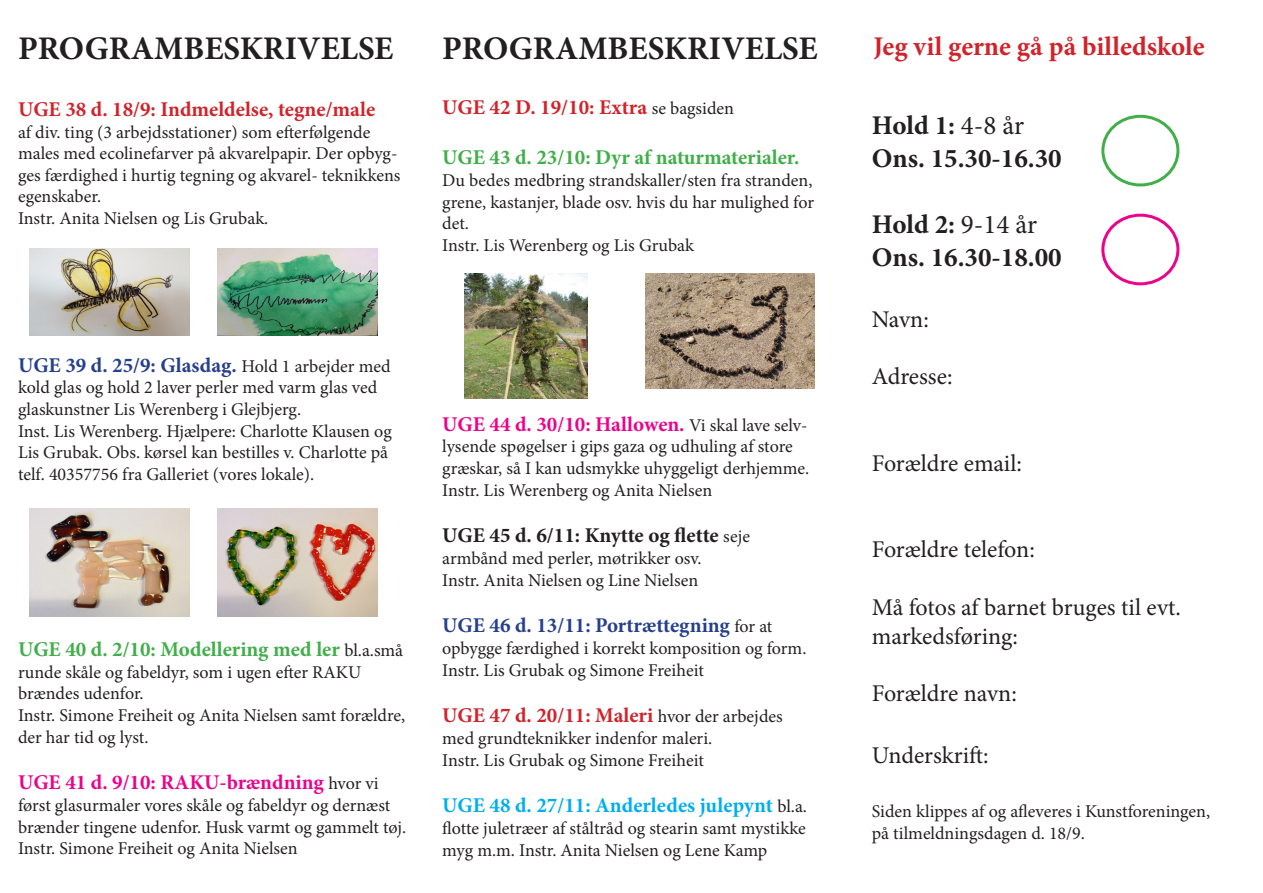
<style>
.page{position:relative;width:1263px;height:893px;background:#fff}
.page>*{position:absolute;margin:0;border:0;box-sizing:border-box;transform-origin:0 0}
.t1{font:700 33px "Minion Pro";color:#231f20}
.t2{font:700 27px "Minion Pro";color:#231f20}
.t3{font:700 27px "Minion Pro";color:#d1232a}
.t4{font:24px/28.8px "Minion Pro";letter-spacing:-.005em;color:#231f20}
.t5{font:700 21px "Minion Pro";color:#d1232a}
.t6{font:700 21px "Minion Pro";color:#40ae49}
.t7{font:700 21px "Minion Pro";color:#ed028c}
.t8{font:700 21px "Minion Pro";color:#253f8e}
.t9{font:700 21px "Minion Pro";color:#00aeef}
.t10{font:700 21px "Minion Pro";color:#231f20}
.t11{font:18px/21.6px "Minion Pro";color:#231f20}
.s1{font-weight:400;font-size:18px;color:#231f20}
.s2{font-weight:400;font-size:18px}
.s3{font-weight:400}
</style>
<div class="page">
<div style="left:1101px;top:115px;width:78px;height:71px;border:3px solid #40ae49;border-radius:50%"></div>
<div style="left:1101px;top:214px;width:78px;height:71px;border:3px solid #ed028c;border-radius:50%"></div>
<img style="left:30px;top:508px;width:159px;height:109px">
<img style="left:218px;top:508px;width:159px;height:109px">
<img style="left:30px;top:249px;width:159px;height:87px">
<img style="left:217px;top:249px;width:161px;height:87px">
<img style="left:465px;top:273px;width:123px;height:126px">
<img style="left:645px;top:273px;width:169px;height:115px">
<p class="t1" style="left:18px;top:26px;width:377px">PROGRAMBESKRIVELSE</p>
<p class="t1" style="left:442px;top:25px;width:377px">PROGRAMBESKRIVELSE</p>
<p class="t5" style="left:18px;top:95px;width:359px">UGE 38 d. 18/9: Indmeldelse, tegne/male</p>
<p class="t11" style="left:18px;top:121px;width:354px">af div. ting (3 arbejdsstationer) som efterfølgende</p>
<p class="t11" style="left:18px;top:143px;width:381px">males med ecolinefarver på akvarelpapir. Der opbyg-</p>
<p class="t11" style="left:18px;top:164px;width:384px">ges færdighed i hurtig tegning og akvarel- teknikkens</p>
<p class="t11" style="left:18px;top:186px;width:85px">egenskaber.</p>
<p class="t11" style="left:18px;top:208px;width:252px">Instr. Anita Nielsen og Lis Grubak.</p>
<p class="t5" style="left:442px;top:92px;width:293px">UGE 42 D. 19/10: Extra <span class="s1">se bagsiden</span></p>
<p class="t6" style="left:442px;top:143px;width:359px">UGE 43 d. 23/10: Dyr af naturmaterialer.</p>
<p class="t11" style="left:442px;top:169px;width:373px">Du bedes medbring strandskaller/sten fra stranden, grene, kastanjer, blade osv. hvis du har mulighed for</p>
<p class="t11" style="left:442px;top:213px;width:28px">det.</p>
<p class="t11" style="left:442px;top:234px;width:253px">Instr. Lis Werenberg og Lis Grubak</p>
<p class="t8" style="left:18px;top:350px;width:374px">UGE 39 d. 25/9: Glasdag. <span class="s1">Hold 1 arbejder med</span></p>
<p class="t11" style="left:18px;top:377px;width:361px">kold glas og hold 2 laver perler med varm glas ved glaskunstner Lis Werenberg i Glejbjerg.</p>
<p class="t11" style="left:18px;top:420px;width:375px">Inst. Lis Werenberg. Hjælpere: Charlotte Klausen og</p>
<p class="t11" style="left:18px;top:442px;width:372px">Lis Grubak. Obs. kørsel kan bestilles v. Charlotte på</p>
<p class="t11" style="left:18px;top:463px;width:298px">telf. 40357756 fra Galleriet (vores lokale).</p>
<p class="t6" style="left:18px;top:635px;width:387px">UGE 40 d. 2/10: Modellering med ler <span class="s1">bl.a.små</span></p>
<p class="t11" style="left:18px;top:661px;width:345px">runde skåle og fabeldyr, som i ugen efter RAKU</p>
<p class="t11" style="left:18px;top:683px;width:127px">brændes udenfor.</p>
<p class="t11" style="left:18px;top:704px;width:389px">Instr. Simone Freiheit og Anita Nielsen samt forældre, der har tid og lyst.</p>
<p class="t7" style="left:18px;top:768px;width:362px">UGE 41 d. 9/10: RAKU-brændning <span class="s1">hvor vi</span></p>
<p class="t11" style="left:18px;top:794px;width:390px">først glasurmaler vores skåle og fabeldyr og dernæst brænder tingene udenfor. Husk varmt og gammelt tøj.</p>
<p class="t11" style="left:18px;top:838px;width:281px">Instr. Simone Freiheit og Anita Nielsen</p>
<p class="t7" style="left:442px;top:409px;width:367px">UGE 44 d. 30/10: Hallowen. <span class="s1">Vi skal lave selv-</span></p>
<p class="t11" style="left:442px;top:436px;width:368px">lysende spøgelser i gips gaza og udhuling af store græskar, så I kan udsmykke uhyggeligt derhjemme.</p>
<p class="t11" style="left:442px;top:479px;width:272px">Instr. Lis Werenberg og Anita Nielsen</p>
<p class="t10" style="left:442px;top:521px;width:309px">UGE 45 d. 6/11: Knytte og flette <span class="s2">seje</span></p>
<p class="t11" style="left:442px;top:547px;width:261px">armbånd med perler, møtrikker osv.</p>
<p class="t11" style="left:442px;top:569px;width:257px">Instr. Anita Nielsen og Line Nielsen</p>
<p class="t8" style="left:442px;top:611px;width:332px">UGE 46 d. 13/11: Portrættegning <span class="s1">for at</span></p>
<p class="t11" style="left:442px;top:637px;width:366px">opbygge færdighed i korrekt komposition og form.</p>
<p class="t11" style="left:442px;top:659px;width:263px">Instr. Lis Grubak og Simone Freiheit</p>
<p class="t5" style="left:442px;top:701px;width:342px">UGE 47 d. 20/11: Maleri <span class="s1">hvor der arbejdes</span></p>
<p class="t11" style="left:442px;top:727px;width:271px">med grundteknikker indenfor maleri.</p>
<p class="t11" style="left:442px;top:749px;width:263px">Instr. Lis Grubak og Simone Freiheit</p>
<p class="t9" style="left:442px;top:791px;width:366px">UGE 48 d. 27/11: Anderledes julepynt <span class="s1">bl.a.</span></p>
<p class="t11" style="left:442px;top:817px;width:365px">flotte juletræer af ståltråd og stearin samt mystikke</p>
<p class="t11" style="left:442px;top:839px;width:327px">myg m.m. Instr. Anita Nielsen og Lene Kamp</p>
<p class="t3" style="left:873px;top:27px;width:333px">Jeg vil gerne gå på billedskole</p>
<p class="t2" style="left:872px;top:107px;width:154px">Hold 1: <span class="s3">4-8 år</span></p>
<p class="t2" style="left:872px;top:139px;width:191px">Ons. 15.30-16.30</p>
<p class="t2" style="left:872px;top:206px;width:167px">Hold 2: <span class="s3">9-14 år</span></p>
<p class="t2" style="left:872px;top:238px;width:191px">Ons. 16.30-18.00</p>
<p class="t4" style="left:872px;top:305px;width:59px">Navn:</p>
<p class="t4" style="left:872px;top:362px;width:82px">Adresse:</p>
<p class="t4" style="left:872px;top:449px;width:152px">Forældre email:</p>
<p class="t4" style="left:872px;top:535px;width:165px">Forældre telefon:</p>
<p class="t4" style="left:872px;top:593px;width:311px">Må fotos af barnet bruges til evt. markedsføring:</p>
<p class="t4" style="left:872px;top:679px;width:147px">Forældre navn:</p>
<p class="t4" style="left:872px;top:741px;width:118px">Underskrift:</p>
<p class="t11" style="left:872px;top:801px;width:340px">Siden klippes af og afleveres i Kunstforeningen,</p>
<p class="t11" style="left:872px;top:822px;width:215px">på tilmeldningsdagen d. 18/9.</p>
</div>
